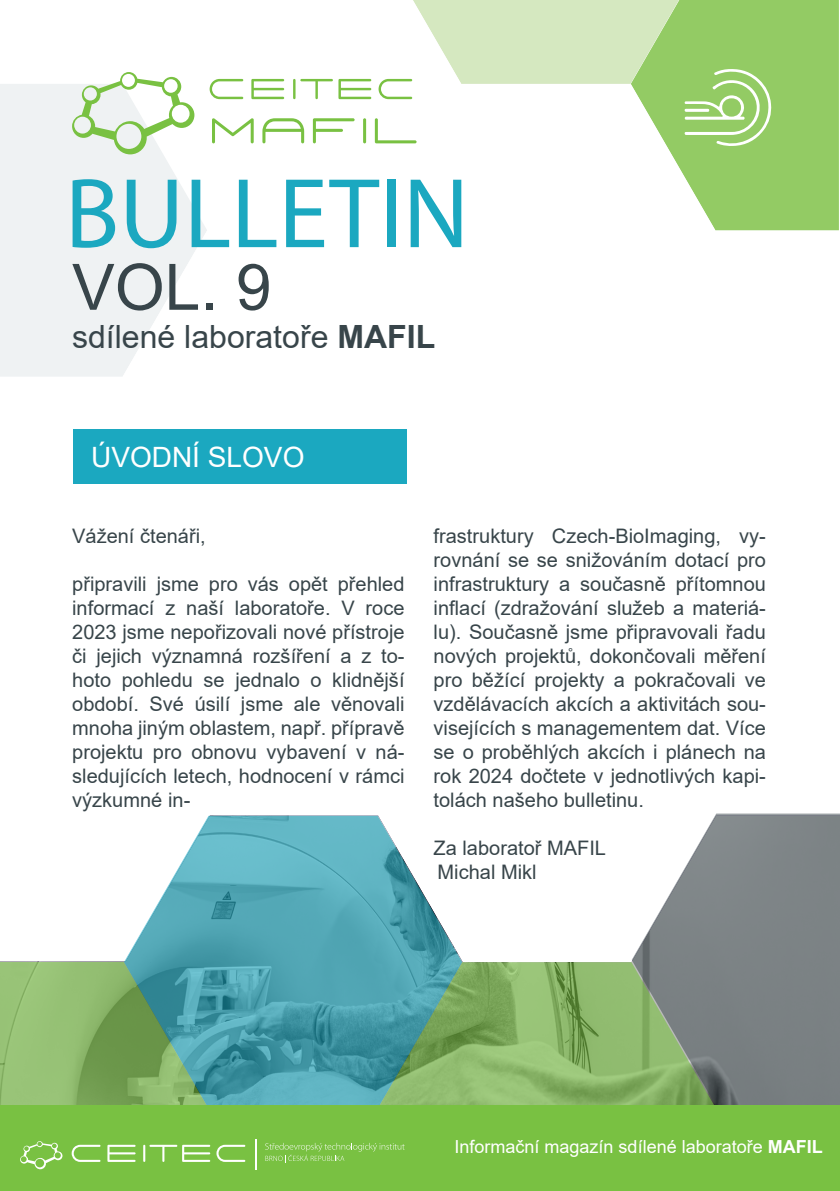
<style>
.page{position:relative;width:840px;height:1191px;background:#fff}
.page>*{position:absolute;margin:0;border:0;box-sizing:border-box;transform-origin:0 0}
.t1{font:100px "Myriad Pro";color:#1ba8c0}
.t2{font:64px "Arial";color:#38454a}
.t3{font:32px "Arial";color:#38454a}
.t4{font:28px "Arial";color:#fff}
.t5{font:20px/24px "Arial";color:#38454a;text-align:justify}
.t6{font:18px "Arial";color:#fff}
.s1{font-weight:700}
</style>
<div class="page">
<div style="left:678px;top:0;width:160px;height:230px;background:#93cb64"></div>
<svg style="left:639px;top:84px;width:75px;height:146px"></svg>
<svg style="left:0;top:84px;width:207px;height:293px;fill:#eff2f3"></svg>
<svg style="left:124px;top:816px;width:338px;height:290px"></svg>
<svg style="left:123px;top:230px;width:284px;height:254px"></svg>
<svg style="left:0;top:962px;width:208px;height:144px"></svg>
<svg style="left:631px;top:813px;width:208px;height:293px;fill:#7d8386"></svg>
<div style="left:0;top:1106px;width:839px;height:85px;background:#79c142"></div>
<svg style="left:262px;top:118px;width:42px;height:25px"></svg>
<hr style="left:363px;top:118px;width:3px;height:25px;background:#79c142;border-radius:2px">
<svg style="left:374px;top:118px;width:42px;height:25px"></svg>
<svg style="left:72px;top:72px;width:122px;height:82px"></svg>
<svg style="left:212px;top:118px;width:41px;height:25px"></svg>
<svg style="left:313px;top:118px;width:41px;height:25px"></svg>
<svg style="left:209px;top:0;width:469px;height:99px"></svg>
<svg style="left:377px;top:962px;width:338px;height:188px"></svg>
<svg style="left:265px;top:1142px;width:139px;height:20px"></svg>
<svg style="left:20px;top:1141px;width:42px;height:28px"></svg>
<svg style="left:72px;top:1144px;width:173px;height:17px"></svg>
<hr style="left:255px;top:1139px;width:1px;height:30px;background:#fff">
<svg style="left:684px;top:69px;width:87px;height:77px"></svg>
<div style="left:73px;top:429px;width:333px;height:54px;background:#1ba8c0"></div>
<p class="t1" style="left:65px;top:152px;width:405px">BULLETIN</p>
<p class="t2" style="left:72px;top:243px;width:201px">VOL. 9</p>
<p class="t3" style="left:72px;top:315px;width:364px">sdílené laboratoře <span class="s1">MAFIL</span></p>
<p class="t4" style="left:91px;top:438px;width:215px">ÚVODNÍ SLOVO</p>
<p class="t5" style="left:72px;top:523px;width:135px">Vážení čtenáři,</p>
<p class="t5" style="left:72px;top:571px;width:333px">připravili jsme pro vás opět přehled informací z naší laboratoře. V roce 2023 jsme nepořizovali nové přístroje či jejich významná rozšíření a z to&shy;hoto pohledu se jednalo o klidnější období. Své úsilí jsme ale věnovali mnoha jiným oblastem, např. přípravě projektu pro obnovu vybavení v ná&shy;sledujících letech, hodnocení v rámci výzkumné in-</p>
<p class="t5" style="left:433px;top:523px;width:333px">frastruktury Czech-BioImaging, vy&shy;rovnání se se snižováním dotací pro infrastruktury a současně přítomnou inflací (zdražování služeb a materiá&shy;lu). Současně jsme připravovali řadu nových projektů, dokončovali měření pro běžící projekty a pokračovali ve vzdělávacích akcích a aktivitách sou&shy;visejících s managementem dat. Více se o proběhlých akcích i plánech na rok 2024 dočtete v jednotlivých kapi&shy;tolách našeho bulletinu.</p>
<p class="t5" style="left:433px;top:835px;width:174px">Za laboratoř MAFIL</p>
<p class="t5" style="left:437px;top:859px;width:100px">Michal Mikl</p>
<p class="t6" style="left:454px;top:1134px;width:370px">Informační magazín sdílené laboratoře <span class="s1">MAFIL</span></p>
</div>
